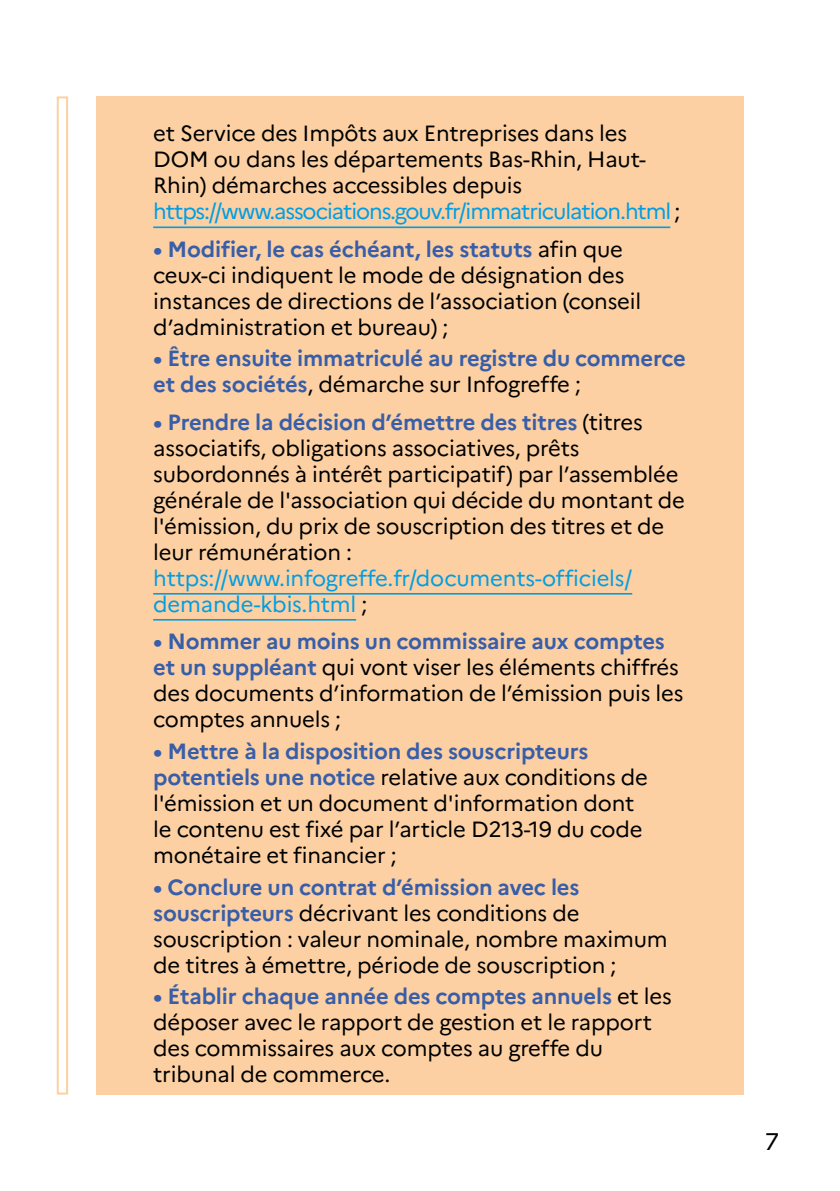
<style>
.page{position:relative;width:840px;height:1191px;background:#fff}
.page>*{position:absolute;margin:0;border:0;box-sizing:border-box;transform-origin:0 0}
.t1{font:24px "Marianne";color:#000}
.t2{font:22px/26px "Marianne";letter-spacing:-.01em;color:#000}
.t3{font:700 22px/26px "Marianne";letter-spacing:-.01em;color:#385ea9}
.t4{font:22px/26px "Marianne";letter-spacing:-.01em;color:#009ee3}
.s1{color:#009ee3}
.s2{font-weight:700;color:#385ea9}
.s3{font-weight:400;color:#000}
.s4{color:#000}
</style>
<div class="page">
<div style="left:96px;top:96px;width:647px;height:998px;background:#fcd0a2"></div>
<hr style="left:153px;top:226px;width:517px;height:2px;background:#009ee3">
<hr style="left:153px;top:593px;width:479px;height:1px;background:#009ee3">
<hr style="left:153px;top:619px;width:203px;height:1px;background:#009ee3">
<div style="left:57px;top:96px;width:11px;height:998px;border:2px solid #fcd0a2"></div>
<p class="t2" style="left:153px;top:120px;width:528px">et Service des Impôts aux Entreprises dans les DOM ou dans les départements Bas-Rhin, Haut-Rhin) démarches accessibles depuis <span class="s1">https://www.associations.gouv.fr/immatriculation.html</span> ;</p>
<p class="t2" style="left:153px;top:236px;width:489px"><span class="s2">• Modifier, le cas échéant, les statuts</span> afin que ceux-ci indiquent le mode de désignation des instances de directions de l’association (conseil d’administration et bureau) ;</p>
<p class="t3" style="left:153px;top:345px;width:533px">• Être ensuite immatriculé au registre du commerce et des sociétés<span class="s3">, démarche sur Infogreffe ;</span></p>
<p class="t2" style="left:153px;top:409px;width:533px"><span class="s2">• Prendre la décision d’émettre des titres</span> (titres associatifs, obligations associatives, prêts subordonnés à intérêt participatif) par l’assemblée générale de l'association qui décide du montant de l'émission, du prix de souscription des titres et de leur rémunération :</p>
<p class="t4" style="left:153px;top:565px;width:480px">https://www.infogreffe.fr/documents-officiels/ demande-kbis.html <span class="s4">;</span></p>
<p class="t2" style="left:153px;top:628px;width:531px"><span class="s2">• Nommer au moins un commissaire aux comptes et un suppléant</span> qui vont viser les éléments chiffrés des documents d’information de l’émission puis les comptes annuels ;</p>
<p class="t2" style="left:153px;top:738px;width:496px"><span class="s2">• Mettre à la disposition des souscripteurs potentiels une notice</span> relative aux conditions de l'émission et un document d'information dont le contenu est fixé par l’article D213-19 du code monétaire et financier ;</p>
<p class="t2" style="left:153px;top:873px;width:515px"><span class="s2">• Conclure un contrat d’émission avec les souscripteurs</span> décrivant les conditions de souscription : valeur nominale, nombre maximum de titres à émettre, période de souscription ;</p>
<p class="t2" style="left:153px;top:983px;width:520px"><span class="s2">• Établir chaque année des comptes annuels</span> et les déposer avec le rapport de gestion et le rapport des commissaires aux comptes au greffe du tribunal de commerce.</p>
<p class="t1" style="left:764px;top:1127px;width:16px">7</p>
</div>
